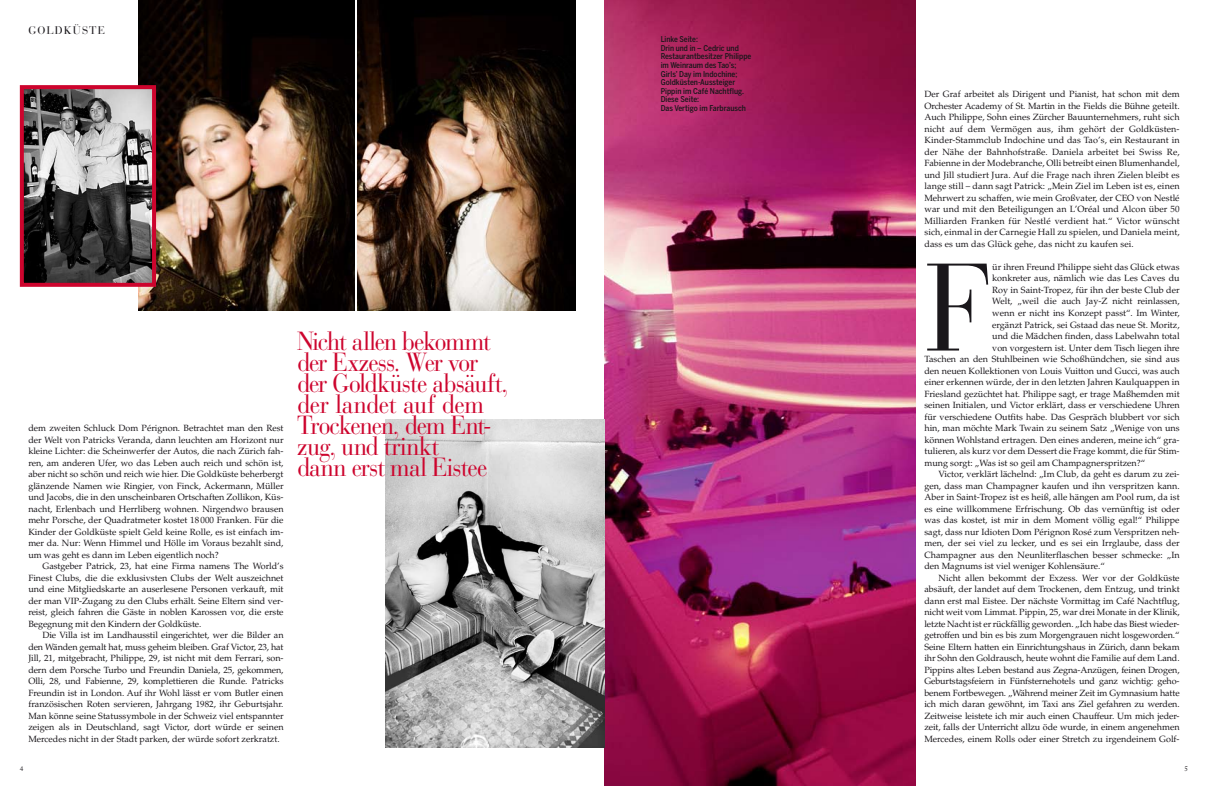
<style>
.page{position:relative;width:1208px;height:786px;background:#fff}
.page>*{position:absolute;margin:0;border:0;box-sizing:border-box;transform-origin:0 0}
.t1{font:123.3px "Bauer Bodoni LT";color:#1a171b;scale:.9 1}
.t2{font:26px/21px "Bauer Bodoni LT";letter-spacing:-.04em;color:#cd042d;scale:.9 1}
.t3{font:11px "Bauer Bodoni LT";letter-spacing:.1em;color:#1a171b}
.t4{font:9px/11.5px "Palatino LT";color:#1a171b;text-align:justify}
.t5{font:500 8px/8.5px "Benton Sans Cond";color:#1a171b}
</style>
<div class="page">
<img style="left:138px;top:0;width:216px;height:310px">
<img style="left:357px;top:0;width:218px;height:310px">
<img style="left:25px;top:90px;width:126px;height:192px">
<div style="left:20px;top:85px;width:136px;height:202px;border:4px solid #cd042d"></div>
<img style="left:604px;top:0;width:312px;height:785px">
<img style="left:385px;top:420px;width:219px;height:327px">
<p class="t3" style="left:28px;top:24px;width:78px">Goldküste</p>
<p class="t4" style="left:28px;top:422px;width:257px">dem zweiten Schluck Dom Pérignon. Betrachtet man den Rest der Welt von Patricks Veranda, dann leuchten am Horizont nur kleine Lichter: die Scheinwerfer der Autos, die nach Zürich fah&shy;ren, am anderen Ufer, wo das Leben auch reich und schön ist, aber nicht so schön und reich wie hier. Die Goldküste beherbergt glänzende Namen wie Ringier, von Finck, Ackermann, Müller und Jacobs, die in den unscheinbaren Ortschaften Zollikon, Küs&shy;nacht, Erlenbach und Herrliberg wohnen. Nirgendwo brausen mehr Porsche, der Quadratmeter kostet 18 000 Franken. Für die Kinder der Goldküste spielt Geld keine Rolle, es ist einfach im&shy;mer da. Nur: Wenn Himmel und Hölle im Voraus bezahlt sind, um was geht es dann im Leben eigentlich noch?</p>
<p class="t4" style="left:28px;top:560px;width:257px;text-indent:14px">Gastgeber Patrick, 23, hat eine Firma namens The World’s Finest Clubs, die die exklusivsten Clubs der Welt auszeichnet und eine Mitgliedskarte an auserlesene Personen verkauft, mit der man VIP-Zugang zu den Clubs erhält. Seine Eltern sind ver&shy;reist, gleich fahren die Gäste in noblen Karossen vor, die erste Begegnung mit den Kindern der Goldküste.</p>
<p class="t4" style="left:28px;top:629px;width:257px;text-indent:14px">Die Villa ist im Landhausstil eingerichtet, wer die Bilder an den Wänden gemalt hat, muss geheim bleiben. Graf Victor, 23, hat Jill, 21, mitgebracht, Philippe, 29, ist nicht mit dem Ferrari, son&shy;dern dem Porsche Turbo und Freundin Daniela, 25, gekommen, Olli, 28, und Fabienne, 29, komplettieren die Runde. Pa-t-ricks Freundin ist in London. Auf ihr Wohl lässt er vom Butler einen französischen Roten servieren, Jahrgang 1982, ihr Geburtsjahr.<br>Man könne seine Statussymbole in der Schweiz viel entspannter zeigen als in Deutschland, sagt Victor, dort würde er seinen Mercedes nicht in der Stadt parken, der würde sofort zerkratzt.</p>
<h2 class="t2" style="left:297px;top:331px;width:236px">Nicht allen bekommt der Exzess. Wer vor der Goldküste absäuft, der landet auf dem<br>Trockenen, dem Ent&shy;zug, und trinkt<br>dann erst mal Eistee</h2>
<p class="t5" style="left:660px;top:35px;width:92px">Linke Seite:<br>Drin und in – Cedric und<br>Restaurantbesitzer Philippe im Wein-raum des Tao’s;<br>Girls’ Day im Indochine;<br>Goldküsten-Aussteiger<br>Pippin im Café Nachtflug.<br>Diese Seite:<br>Das Vertigo im Farbrausch</p>
<p class="t4" style="left:924px;top:89px;width:257px">Der Graf arbeitet als Dirigent und Pianist, hat schon mit dem Orchester Academy of St. Martin in the Fields die Bühne geteilt.<br>Auch Philippe, Sohn eines Zürcher Bauunternehmers, ruht sich nicht auf dem Vermögen aus, ihm gehört der Goldküsten-Kinder-Stammclub Indochine und das Tao’s, ein Restaurant in der Nähe der Bahnhofstraße. Daniela arbeitet bei Swiss Re, Fabienne in der Modebranche, Olli betreibt einen Blumenhandel, und Jill studiert Jura. Auf die Frage nach ihren Zielen bleibt es lange still – dann sagt Patrick: „Mein Ziel im Leben ist es, einen Mehrwert zu schaffen, wie mein Großvater, der CEO von Nestlé war und mit den Beteiligungen an L’Oréal und Alcon über 50<br>Milliarden Franken für Nestlé verdient hat.“ Victor wünscht sich, einmal in der Carnegie Hall zu spielen, und Daniela meint, dass es um das Glück gehe, das nicht zu kaufen sei.</p>
<h1 class="t1" style="left:924px;top:234px;width:77px">F</h1>
<p class="t4" style="left:992px;top:261px;width:189px">ür ihren Freund Philippe sieht das Glück etwas</p>
<p class="t4" style="left:992px;top:273px;width:189px">konkreter aus, nämlich wie das Les Caves du</p>
<p class="t4" style="left:992px;top:284px;width:189px">Roy in Saint-Tropez, für ihn der beste Club der</p>
<p class="t4" style="left:992px;top:296px;width:189px">Welt, „weil die auch Jay-Z nicht reinlassen,</p>
<p class="t4" style="left:992px;top:307px;width:189px">wenn er nicht ins Konzept passt“. Im Winter,</p>
<p class="t4" style="left:992px;top:319px;width:189px">ergänzt Patrick, sei Gstaad das neue St. Moritz,</p>
<p class="t4" style="left:992px;top:330px;width:189px">und die Mädchen finden, dass Labelwahn total</p>
<p class="t4" style="left:992px;top:342px;width:189px">von vorgestern ist. Unter dem Tisch liegen ihre</p>
<p class="t4" style="left:924px;top:353px;width:257px">Taschen an den Stuhlbeinen wie Schoßhündchen, sie sind aus</p>
<p class="t4" style="left:924px;top:365px;width:257px">den neuen Kollektionen von Louis Vuitton und Gucci, was auch</p>
<p class="t4" style="left:924px;top:376px;width:257px">einer erkennen würde, der in den letzten Jahren Kaulquappen in</p>
<p class="t4" style="left:924px;top:388px;width:257px">Friesland gezüchtet hat. Philippe sagt, er trage Maßhemden mit</p>
<p class="t4" style="left:924px;top:399px;width:257px">seinen Initialen, und Victor erklärt, dass er verschiedene Uhren</p>
<p class="t4" style="left:924px;top:411px;width:257px">für verschiedene Outfits habe. Das Gespräch blubbert vor sich</p>
<p class="t4" style="left:924px;top:422px;width:257px">hin, man möchte Mark Twain zu seinem Satz „Wenige von uns</p>
<p class="t4" style="left:924px;top:434px;width:257px">können Wohlstand ertragen. Den eines anderen, meine ich“ gra-</p>
<p class="t4" style="left:924px;top:445px;width:257px">tulieren, als kurz vor dem Dessert die Frage kommt, die für Stim-</p>
<p class="t4" style="left:924px;top:457px;width:222px">mung sorgt: „Was ist so geil am Champagnerspritzen?“</p>
<p class="t4" style="left:938px;top:468px;width:242px">Victor, verklärt lächelnd: „Im Club, da geht es darum zu zei-</p>
<p class="t4" style="left:924px;top:480px;width:257px">gen, dass man Champagner kaufen und ihn verspritzen kann.</p>
<p class="t4" style="left:924px;top:491px;width:257px">Aber in Saint-Tropez ist es heiß, alle hängen am Pool rum, da ist</p>
<p class="t4" style="left:924px;top:503px;width:257px">es eine willkommene Erfrischung. Ob das vernünftig ist oder</p>
<p class="t4" style="left:924px;top:514px;width:257px">was das kostet, ist mir in dem Moment völlig egal!“ Philippe</p>
<p class="t4" style="left:924px;top:526px;width:257px">sagt, dass nur Idioten Dom Pérignon Rosé zum Verspritzen neh-</p>
<p class="t4" style="left:924px;top:537px;width:257px">men, der sei viel zu lecker, und es sei ein Irrglaube, dass der</p>
<p class="t4" style="left:924px;top:549px;width:257px">Champagner aus den Neunliterflaschen besser schmecke: „In</p>
<p class="t4" style="left:924px;top:560px;width:182px">den Magnums ist viel weniger Kohlensäure.“</p>
<p class="t4" style="left:938px;top:572px;width:242px">Nicht allen bekommt der Exzess. Wer vor der Goldküste</p>
<p class="t4" style="left:924px;top:583px;width:257px">absäuft, der landet auf dem Trockenen, dem Entzug, und trinkt</p>
<p class="t4" style="left:924px;top:595px;width:257px">dann erst mal Eistee. Der nächste Vormittag im Café Nachtflug,</p>
<p class="t4" style="left:924px;top:606px;width:257px">nicht weit vom Limmat. Pippin, 25, war drei Monate in der Klinik,</p>
<p class="t4" style="left:924px;top:618px;width:257px">letzte Nacht ist er rückfällig geworden. „Ich habe das Biest wieder-</p>
<p class="t4" style="left:924px;top:629px;width:257px">getroffen und bin es bis zum Morgengrauen nicht losgeworden.“</p>
<p class="t4" style="left:924px;top:641px;width:257px">Seine Eltern hatten ein Einrichtungshaus in Zürich, dann bekam</p>
<p class="t4" style="left:924px;top:652px;width:257px">ihr Sohn den Goldrausch, heute wohnt die Familie auf dem Land.</p>
<p class="t4" style="left:924px;top:664px;width:257px">Pippins altes Leben bestand aus Zegna-Anzügen, feinen Drogen,</p>
<p class="t4" style="left:924px;top:675px;width:257px">Geburtstagsfeiern in Fünfsternehotels und ganz wichtig: geho-</p>
<p class="t4" style="left:924px;top:687px;width:257px">benem Fortbewegen. „Während meiner Zeit im Gymnasium hatte</p>
<p class="t4" style="left:924px;top:698px;width:257px">ich mich daran gewöhnt, im Taxi ans Ziel gefahren zu werden.</p>
<p class="t4" style="left:924px;top:710px;width:257px">Zeitweise leistete ich mir auch einen Chauffeur. Um mich jeder-</p>
<p class="t4" style="left:924px;top:721px;width:257px">zeit, falls der Unterricht allzu öde wurde, in einem angenehmen</p>
<p class="t4" style="left:924px;top:733px;width:257px">Mercedes, einem Rolls oder einer Stretch zu irgendeinem Golf-</p>
</div>
